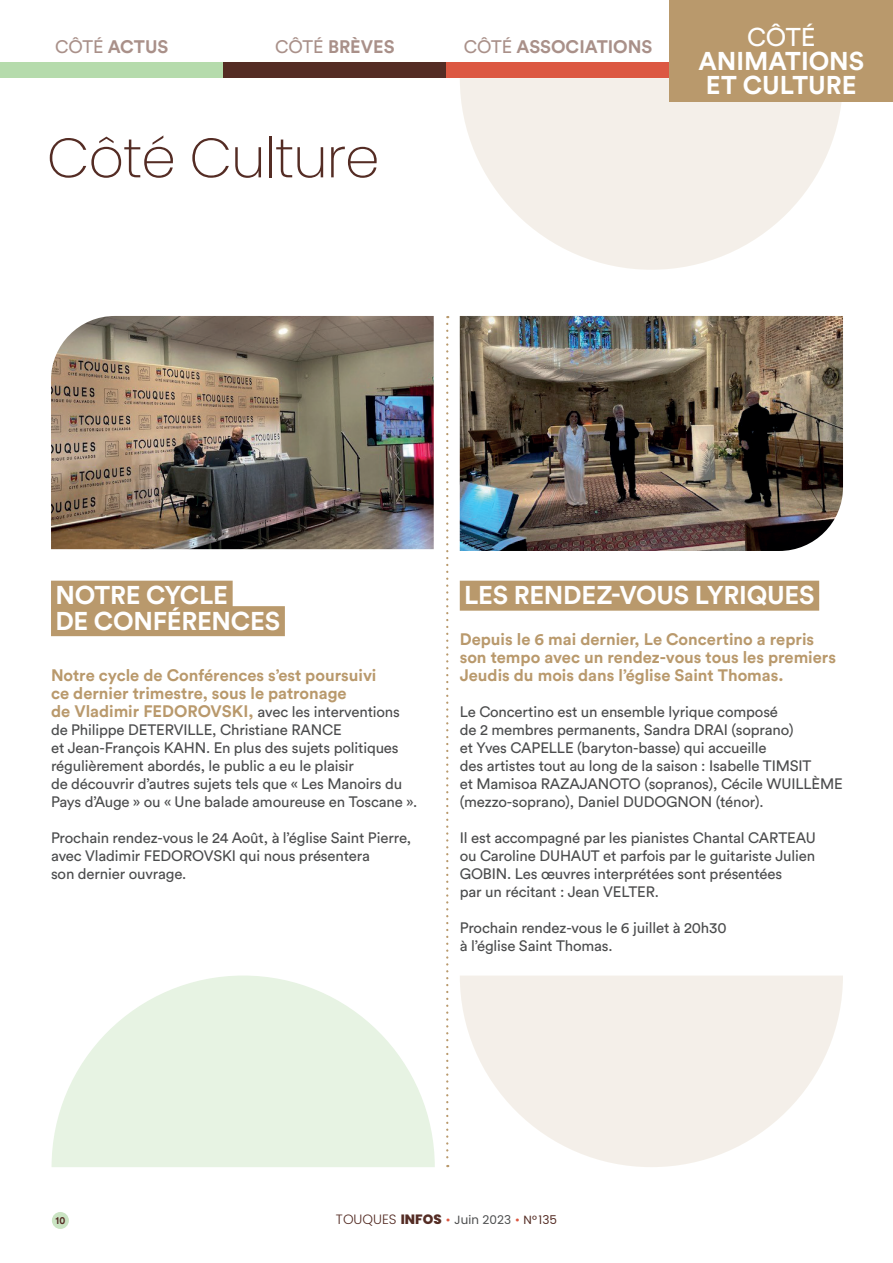
<style>
.page{position:relative;width:893px;height:1263px;background:#fff}
.page>*{position:absolute;margin:0;border:0;box-sizing:border-box;transform-origin:0 0}
.Align_Left_40pt_Size{font:200 55.5px "Poppins";letter-spacing:-.02em;color:#542c24}
.t1{font:700 25.5px "Circular Std";letter-spacing:-.01em;color:#fff}
.t2{font:25.5px "Circular Std";color:#fff}
.t3{font:700 18px "Circular Std";color:#a99089}
.t4{font:700 16.5px/18px "Circular Std";color:#b9996c}
.t5{font:15px/18px "Circular Std";letter-spacing:-.01em;color:#4b4c4d}
.t6{font:12px "Poppins";color:#4b4c4d}
.BODY_TEXTE{font:700 10.5px "Circular Std";color:#542c24;scale:.9 1}
.s1{font-weight:400}
.s2{font-weight:400;font-size:15px;color:#4b4c4d}
.s3{font-weight:300;font-size:13.5px;color:#542c24}
.s4{font-weight:800;font-size:13.5px;color:#542c24}
.s5{color:#dc5842}
.s6{color:#542c24}
</style>
<div class="page">
<svg style="left:460px;top:78px;width:382px;height:192px;fill:#f4efe9"></svg>
<div style="left:670px;top:0;width:223px;height:102px;background:#b9996c"></div>
<div style="left:0;top:62px;width:223px;height:16px;background:#b5dbac"></div>
<div style="left:223px;top:62px;width:224px;height:16px;background:#542c24"></div>
<div style="left:447px;top:62px;width:223px;height:16px;background:#dc5842"></div>
<div style="left:51px;top:581px;width:182px;height:30px;background:#b9996c"></div>
<div style="left:51px;top:606px;width:234px;height:30px;background:#b9996c"></div>
<svg style="left:446px;top:324px;width:2px;height:843px"></svg>
<img style="left:51px;top:316px;width:383px;height:233px">
<div style="left:460px;top:581px;width:359px;height:30px;background:#b9996c"></div>
<img style="left:460px;top:316px;width:383px;height:235px">
<svg style="left:460px;top:976px;width:383px;height:191px;fill:#f4efe9"></svg>
<svg style="left:52px;top:975px;width:383px;height:192px;fill:#e7f3e3"></svg>
<div style="left:52px;top:1212px;width:17px;height:17px;background:#cae4c3;border-radius:50%"></div>
<p class="t3" style="left:55px;top:35px;width:115px"><span class="s1">CÔTÉ</span> ACTUS</p>
<p class="t3" style="left:275px;top:35px;width:121px"><span class="s1">CÔTÉ</span> BRÈVES</p>
<p class="t3" style="left:464px;top:35px;width:190px"><span class="s1">CÔTÉ</span> ASSOCIATIONS</p>
<p class="Align_Left_40pt_Size" style="left:47px;top:126px;width:334px">Côté Culture</p>
<p class="t2" style="left:747px;top:21px;width:70px">CÔTÉ</p>
<p class="t1" style="left:698px;top:44px;width:167px">ANIMATIONS</p>
<p class="t1" style="left:706px;top:68px;width:152px">ET CULTURE</p>
<p class="t1" style="left:55px;top:579px;width:174px">NOTRE CYCLE</p>
<p class="t1" style="left:55px;top:604px;width:226px">DE CONFÉRENCES</p>
<p class="t4" style="left:51px;top:666px;width:327px">Notre cycle de Conférences s’est poursuivi</p>
<p class="t4" style="left:51px;top:684px;width:297px">ce dernier trimestre, sous le patronage</p>
<p class="t4" style="left:51px;top:702px;width:350px">de Vladimir FEDOROVSKI, <span class="s2">avec les interventions</span></p>
<p class="t5" style="left:51px;top:721px;width:292px">de Philippe DETERVILLE, Christiane RANCE</p>
<p class="t5" style="left:51px;top:739px;width:349px">et Jean-François KAHN. En plus des sujets politiques régulièrement abordés, le public a eu le plaisir</p>
<p class="t5" style="left:51px;top:775px;width:368px">de découvrir d’autres sujets tels que « Les Manoirs du<br>Pays d’Auge » ou « Une balade amoureuse en Toscane ».</p>
<p class="t5" style="left:51px;top:829px;width:362px">Prochain rendez-vous le 24 Août, à l’église Saint Pierre, avec Vladimir FEDOROVSKI qui nous présentera</p>
<p class="t5" style="left:51px;top:865px;width:137px">son dernier ouvrage.</p>
<p class="t1" style="left:464px;top:579px;width:352px">LES RENDEZ-VOUS LYRIQUES</p>
<p class="t4" style="left:460px;top:630px;width:378px">Depuis le 6 mai dernier, Le Concertino a repris son tempo avec un rendez-vous tous les premiers<br>Jeudis du mois dans l’église Saint Thomas.</p>
<p class="t5" style="left:460px;top:703px;width:320px">Le Concertino est un ensemble lyrique composé</p>
<p class="t5" style="left:460px;top:721px;width:335px">de 2 membres permanents, Sandra DRAI (soprano)</p>
<p class="t5" style="left:460px;top:739px;width:308px">et Yves CAPELLE (baryton-basse) qui accueille</p>
<p class="t5" style="left:460px;top:757px;width:353px">des artistes tout au long de la saison : Isabelle TIMSIT</p>
<p class="t5" style="left:460px;top:775px;width:385px">et Mamisoa RAZAJANOTO (sopranos), Cécile WUILLÈME (mezzo-soprano), Daniel DUDOGNON (ténor).</p>
<p class="t5" style="left:460px;top:829px;width:358px;text-align:justify">Il est accompagné par les pianistes Chantal CARTEAU ou Caroline DUHAUT et parfois par le guitariste Julien GOBIN. Les œuvres interprétées sont présentées</p>
<p class="t5" style="left:460px;top:883px;width:201px">par un récitant : Jean VELTER.</p>
<p class="t5" style="left:460px;top:919px;width:268px">Prochain rendez-vous le 6 juillet à 20h30</p>
<p class="t5" style="left:460px;top:937px;width:154px">à l’église Saint Thomas.</p>
<p class="BODY_TEXTE" style="left:56px;top:1213px;width:12px">10</p>
<p class="t6" style="left:336px;top:1211px;width:223px"><span class="s3">TOUQUES</span> <span class="s4">INFOS</span> <span class="s5">•</span> Juin 2023 <span class="s5">•</span> <span class="s6">N° 135</span></p>
</div>
